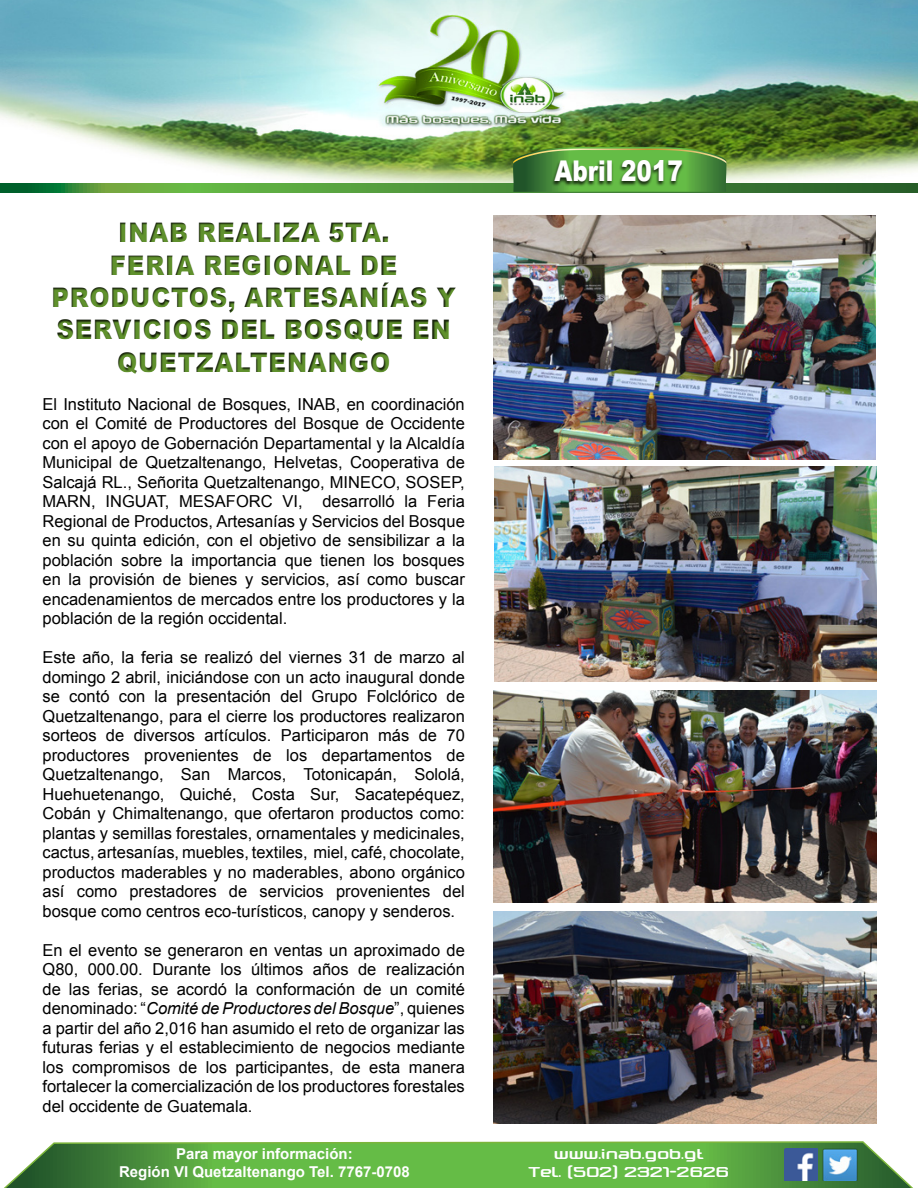
<style>
.page{position:relative;width:918px;height:1188px;background:#fff}
.page>*{position:absolute;margin:0;border:0;box-sizing:border-box;transform-origin:0 0}
.t1{font:900 28.65px "Arial";color:#fff;scale:.81 1}
.t2{font:900 27px/32.4px "Arial";letter-spacing:.035em;color:#60912d;text-align:center;scale:.9 1}
.t3{font:16.5px/19.5px "Arial";color:#000;text-align:justify}
.t4{font:700 15px/18px "Arial";color:#fff;text-align:center}
.t5{font:15px/18px "Tektrron";color:#fff;text-align:center}
.s1{font-style:italic}
</style>
<div class="page">
<img style="left:0;top:0;width:918px;height:183px">
<svg style="left:4px;top:1141px;width:909px;height:47px;background:#66af4f"></svg>
<img style="left:784px;top:1148px;width:33px;height:33px">
<img style="left:823px;top:1148px;width:35px;height:33px">
<div style="left:42px;top:213px;width:455px;height:185px;background:#000;opacity:.75"></div>
<svg style="left:0;top:183px;width:918px;height:9px;background:#468d39"></svg>
<svg style="left:513px;top:147px;width:214px;height:45px;background:#56963d"></svg>
<div style="left:551px;top:160px;width:133px;height:27px;background:#000;opacity:.75"></div>
<img style="left:494px;top:467px;width:382px;height:214px">
<img style="left:493px;top:691px;width:383px;height:211px">
<img style="left:493px;top:215px;width:382px;height:244px">
<img style="left:493px;top:911px;width:383px;height:212px">
<h2 class="t2" style="left:52px;top:215px;width:451px">INAB REALIZA 5TA.<br>FERIA REGIONAL DE<br>PRODUCTOS, ARTESANÍAS Y<br>SERVICIOS DEL BOSQUE EN<br>QUETZALTENANGO</h2>
<p class="t3" style="left:43px;top:394px;width:424px">El Instituto Nacional de Bosques, INAB, en coordinación con el Comité de Productores del Bosque de Occidente con el apoyo de Gobernación Departamental y la Alcaldía Municipal de Quetzaltenango, Helvetas, Cooperativa de Salcajá RL., Señorita Quetzaltenango, MINECO, SOSEP, MARN, INGUAT, MESAFORC VI, desarrolló la Feria Regional de Productos, Artesanías y Servicios del Bosque en su quinta edición, con el objetivo de sensibilizar a la población sobre la importancia que tienen los bosques en la provisión de bienes y servicios, así como buscar encadenamientos de mercados entre los productores y la población de la región occidental.</p>
<p class="t3" style="left:43px;top:647px;width:424px">Este año, la feria se realizó del viernes 31 de marzo al domingo 2 abril, iniciándose con un acto inaugural donde se contó con la presentación del Grupo Folclórico de Quetzaltenango, para el cierre los productores realizaron sorteos de diversos artículos. Participaron más de 70 productores provenientes de los departamentos de Quetzaltenango, San Marcos, Totonicapán, Sololá, Huehuetenango, Quiché, Costa Sur, Sacatepéquez, Cobán y Chimaltenango, que ofertaron productos como: plantas y semillas forestales, ornamentales y medicinales, cactus, artesanías, muebles, textiles, miel, café, chocolate, productos maderables y no maderables, abono orgánico así como prestadores de servicios provenientes del bosque como centros eco-turísticos, canopy y senderos.</p>
<p class="t3" style="left:43px;top:940px;width:424px">En el evento se generaron en ventas un aproximado de Q80, 000.00. Durante los últimos años de realización de las ferias, se acordó la conformación de un comité denominado: “<span class="s1">Comité de Productores del Bosque</span>”, quienes a partir del año 2,016 han asumido el reto de organizar las futuras ferias y el establecimiento de negocios mediante los compromisos de los participantes, de esta manera fortalecer la comercialización de los productores forestales del occidente de Guatemala.</p>
<p class="t4" style="left:119px;top:1145px;width:292px">Para mayor información:<br>Región VI Quetzaltenango Tel. 7767-0708</p>
<h1 class="t1" style="left:555px;top:150px;width:160px">Abril 2017</h1>
<p class="t5" style="left:528px;top:1144px;width:202px">www.inab.gob.gt<br>Tel. (502) 2321-2626</p>
</div>
